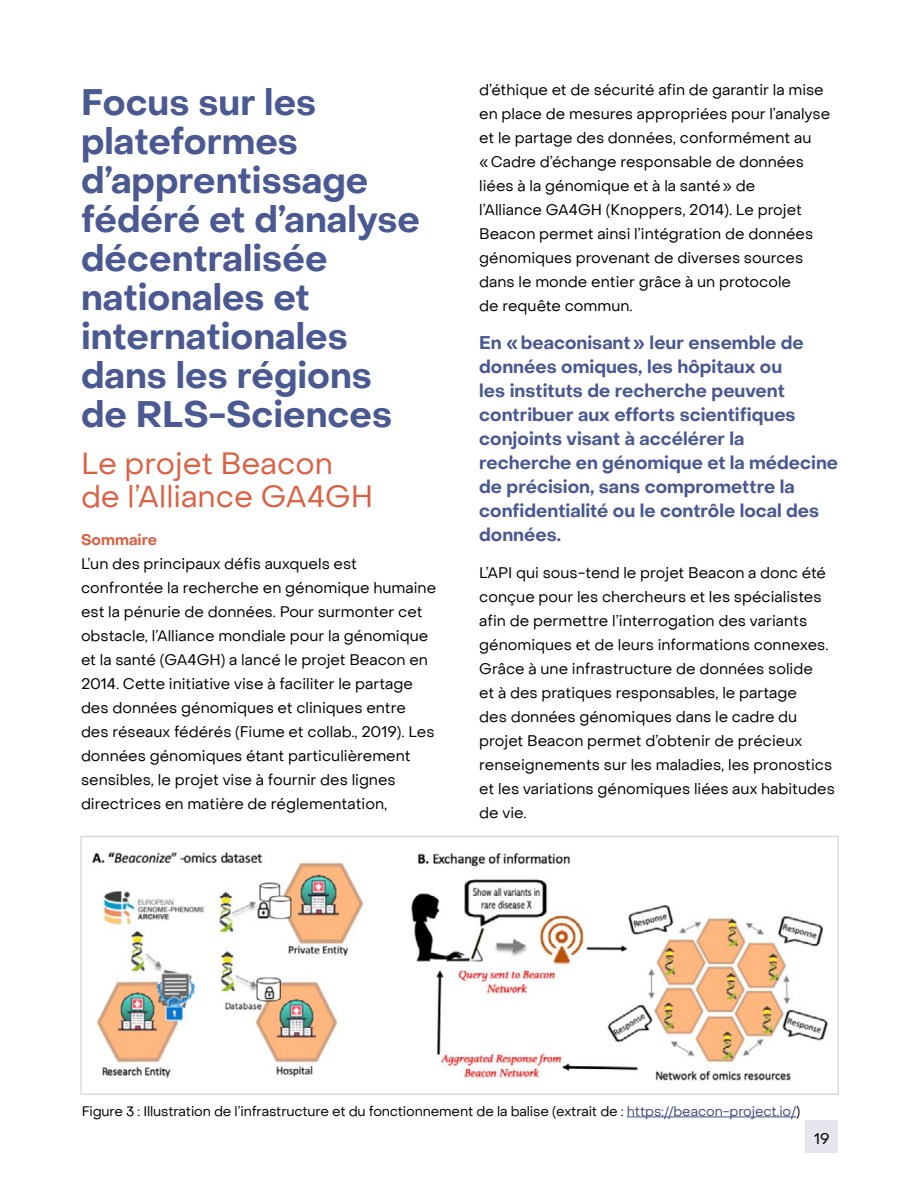
<style>
.page{position:relative;width:918px;height:1188px;background:#fff}
.page>*{position:absolute;margin:0;border:0;box-sizing:border-box;transform-origin:0 0}
.t1{font:700 36px/39px "PP Object Sans";color:#4a5991}
.t2{font:30px/33px "PP Object Sans";color:#dc6043}
.t3{font:700 18px/24px "PP Object Sans";color:#4a5991}
.t4{font:15px/24px "PP Object Sans";color:#000}
.t5{font:700 15px "PP Object Sans";color:#dc6043}
.t6{font:13.5px "PP Object Sans";letter-spacing:-.01em;color:#000}
.s1{color:#414d7f}
</style>
<div class="page">
<div style="left:806px;top:1120px;width:32px;height:33px;background:#e6e5ed"></div>
<img style="left:92px;top:852px;width:737px;height:229px">
<div style="left:80px;top:836px;width:759px;height:259px;border:2px solid #dbdae6"></div>
<hr style="left:627px;top:1117px;width:169px;height:1px;background:#414d7f">
<h1 class="t1" style="left:81px;top:83px;width:341px">Focus sur les plateformes d’apprentissage fédéré et d’analyse décentralisée nationales et internationales dans les régions de RLS-Sciences</h1>
<h2 class="t2" style="left:81px;top:447px;width:294px">Le projet Beacon de l’Alliance GA4GH</h2>
<p class="t5" style="left:81px;top:530px;width:78px">Sommaire</p>
<p class="t4" style="left:81px;top:551px;width:357px">L’un des principaux défis auxquels est confrontée la recherche en génomique humaine est la pénurie de données. Pour surmonter cet obstacle, l’Alliance mondiale pour la génomique et la santé (GA4GH) a lancé le projet Beacon en 2014. Cette initiative vise à faciliter le partage des données génomiques et cliniques entre des réseaux fédérés (Fiume et collab., 2019). Les données génomiques étant particulièrement sensibles, le projet vise à fournir des lignes directrices en matière de réglementation,</p>
<p class="t4" style="left:479px;top:78px;width:353px">d’éthique et de sécurité afin de garantir la mise en place de mesures appropriées pour l’analyse et le partage des données, conformément au «Cadre d’échange responsable de données liées à la génomique et à la santé» de<br>l’Alliance GA4GH (Knoppers, 2014). Le projet Beacon permet ainsi l’intégration de données génomiques provenant de diverses sources dans le monde entier grâce à un protocole<br>de requête commun.</p>
<p class="t3" style="left:479px;top:331px;width:360px">En «beaconisant» leur ensemble de données omiques, les hôpitaux ou<br>les instituts de recherche peuvent contribuer aux efforts scientifiques conjoints visant à accélérer la recherche en génomique et la médecine de précision, sans compromettre la confidentialité ou le contrôle local des données.</p>
<p class="t4" style="left:479px;top:561px;width:357px">L’API qui sous-tend le projet Beacon a donc été conçue pour les chercheurs et les spécialistes afin de permettre l’interrogation des variants génomiques et de leurs informations connexes.<br>Grâce à une infrastructure de données solide<br>et à des pratiques responsables, le partage<br>des données génomiques dans le cadre du projet Beacon permet d’obtenir de précieux renseignements sur les maladies, les pronostics et les variations génomiques liées aux habitudes de vie.</p>
<p class="t6" style="left:82px;top:1103px;width:720px">Figure 3 : Illustration de l’infrastructure et du fonctionnement de la balise (extrait de : <span class="s1">https://beacon-project.io/</span>)</p>
<p class="t4" style="left:814px;top:1127px;width:17px">19</p>
</div>
